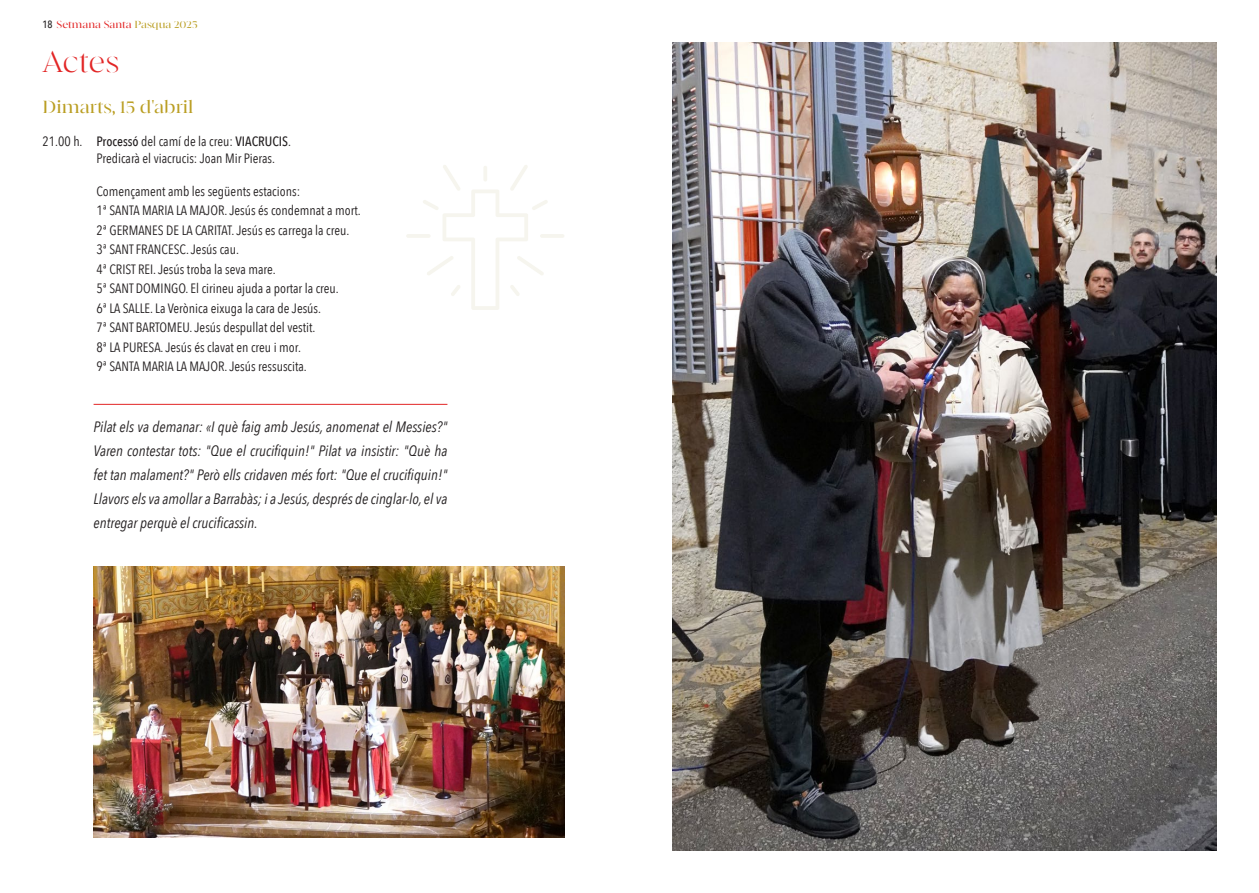
<style>
.page{position:relative;width:1259px;height:893px;background:#fff}
.page>*{position:absolute;margin:0;border:0;box-sizing:border-box;transform-origin:0 0}
.t1{font:300 30px "Amarela Stencil";letter-spacing:-.005em;color:#e22525}
.t2{font:18px "Amarela Stencil";color:#ba9e22}
.t3{font:italic 15px/24px "Avenir Next Condensed";color:#231f20;text-align:justify}
.t4{font:13.5px "Avenir Next Condensed";color:#231f20}
.t5{font:10.5px "Amarela Stencil";color:#e22525}
.s1{font-family:"Avenir Next Condensed";font-weight:500;color:#231f20}
.s2{color:#ba9e22}
.s3{font-weight:500}
</style>
<div class="page">
<img style="left:672px;top:43px;width:544px;height:807px">
<hr style="left:94px;top:404px;width:353px;height:1px;background:#e22525">
<hr style="left:540px;top:234px;width:24px;height:4px;background:#f6f5ee;border-radius:2px">
<hr style="left:406px;top:234px;width:24px;height:4px;background:#f6f5ee;border-radius:2px">
<svg style="left:423px;top:165px;width:125px;height:145px"></svg>
<hr style="left:483px;top:166px;width:4px;height:16px;background:#f6f5ee;border-radius:2px">
<img style="left:94px;top:566px;width:470px;height:271px">
<p class="t5" style="left:43px;top:17px;width:157px"><span class="s1">18</span> Setmana Santa <span class="s2">Pasqua 2025</span></p>
<p class="t1" style="left:43px;top:43px;width:78px">Actes</p>
<p class="t2" style="left:43px;top:96px;width:152px">Dimarts, 15 d'abril</p>
<p class="t4" style="left:43px;top:130px;width:250px">21.00 h. <span class="s3">Processó</span> del camí de la creu: <span class="s3">VIACRUCIS</span>.</p>
<p class="t4" style="left:97px;top:146px;width:180px">Predicarà el viacrucis: Joan Mir Pieras.</p>
<p class="t4" style="left:97px;top:179px;width:205px">Començament amb les següents estacions:</p>
<p class="t4" style="left:97px;top:199px;width:266px">1ª SANTA MARIA LA MAJOR. Jesús és condemnat a mort.</p>
<p class="t4" style="left:97px;top:218px;width:254px">2ª GERMANES DE LA CARITAT. Jesús es carrega la creu.</p>
<p class="t4" style="left:97px;top:238px;width:144px">3ª SANT FRANCESC. Jesús cau.</p>
<p class="t4" style="left:97px;top:257px;width:181px">4ª CRIST REI. Jesús troba la seva mare.</p>
<p class="t4" style="left:97px;top:277px;width:244px">5ª SANT DOMINGO. El cirineu ajuda a portar la creu.</p>
<p class="t4" style="left:97px;top:296px;width:226px">6ª LA SALLE. La Verònica eixuga la cara de Jesús.</p>
<p class="t4" style="left:97px;top:316px;width:220px">7ª SANT BARTOMEU. Jesús despullat del vestit.</p>
<p class="t4" style="left:97px;top:335px;width:206px">8ª LA PURESA. Jesús és clavat en creu i mor.</p>
<p class="t4" style="left:97px;top:355px;width:212px">9ª SANTA MARIA LA MAJOR. Jesús ressuscita.</p>
<p class="t3" style="left:94px;top:414px;width:355px">Pilat els va demanar: «I què faig amb Jesús, anomenat el Messies?" Varen contestar tots: "Que el crucifiquin!" Pilat va insistir: "Què ha fet tan malament?" Però ells cridaven més fort: "Que el crucifiquin!" Llavors els va amollar a Barrabàs; i a Jesús, després de cinglar-lo, el va entregar perquè el crucificassin.</p>
</div>
